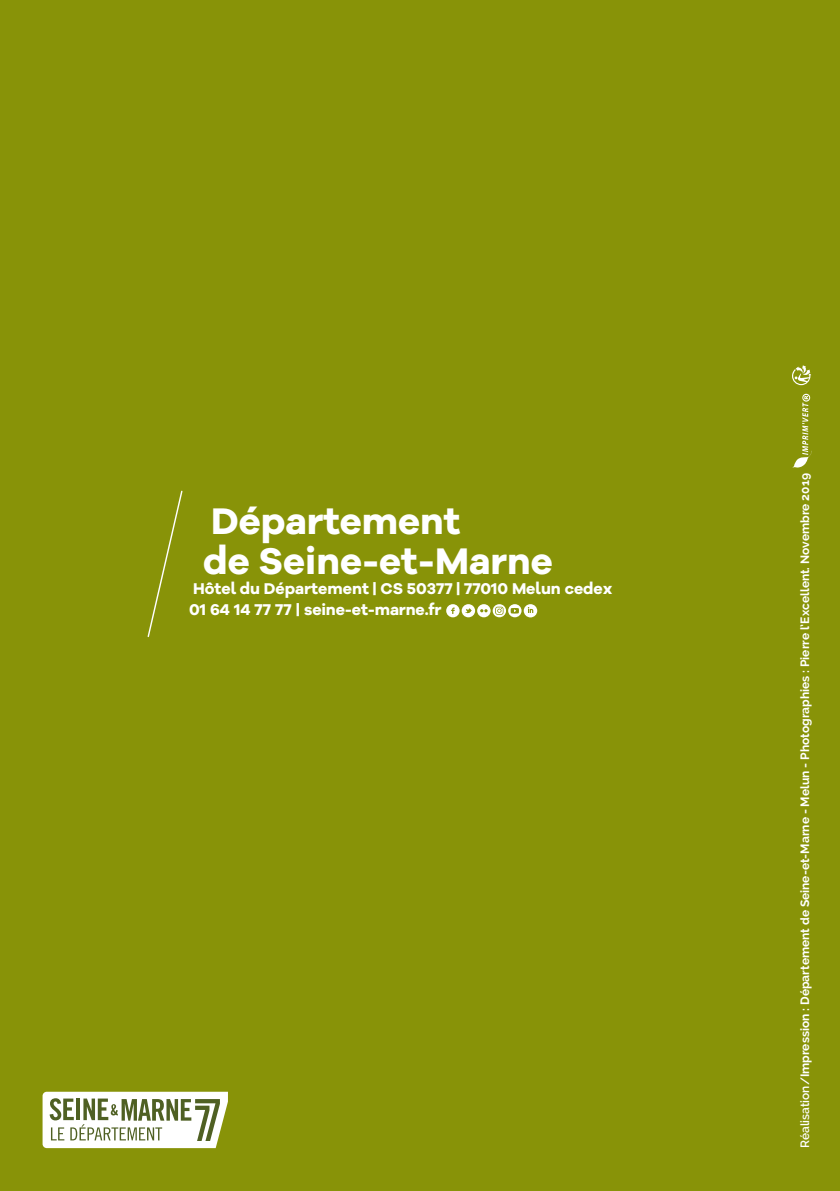
<style>
.page{position:relative;width:840px;height:1191px;background:#fff}
.page>*{position:absolute;margin:0;border:0;box-sizing:border-box;transform-origin:0 0}
.t1{font:700 38.2px/40.2px "Galano Grotesque Alt";color:#fff}
.t2{font:700 16px/20.2px "Galano Grotesque Alt";color:#fff}
.t3{font:700 12px "Raleway";color:#fff}
.s1{font-weight:600}
</style>
<div class="page">
<div style="left:0;top:0;width:839px;height:1191px;background:#889308"></div>
<svg style="left:147px;top:490px;width:36px;height:148px"></svg>
<svg style="left:446px;top:604px;width:91px;height:13px"></svg>
<svg style="left:793px;top:394px;width:19px;height:73px"></svg>
<svg style="left:792px;top:365px;width:18px;height:20px"></svg>
<svg style="left:43px;top:1091px;width:185px;height:57px;background:#ced3be"></svg>
<h1 class="t1" style="left:203px;top:500px;width:351px">Département<br>de Seine-et-Marne</h1>
<h2 class="t2" style="left:189px;top:578px;width:425px">Hôtel du Département | CS 50377 | 77010 Melun cedex<br>01 64 14 77 77 | seine-et-marne.fr</h2>
<p class="t3" style="left:797px;top:1148px;width:676px;rotate:-90deg"><span class="s1">Réalisation/</span>Impression : Département de Seine-et-Marne - Melun - Photographies : Pierre l’Excellent. Novembre 2019</p>
</div>
